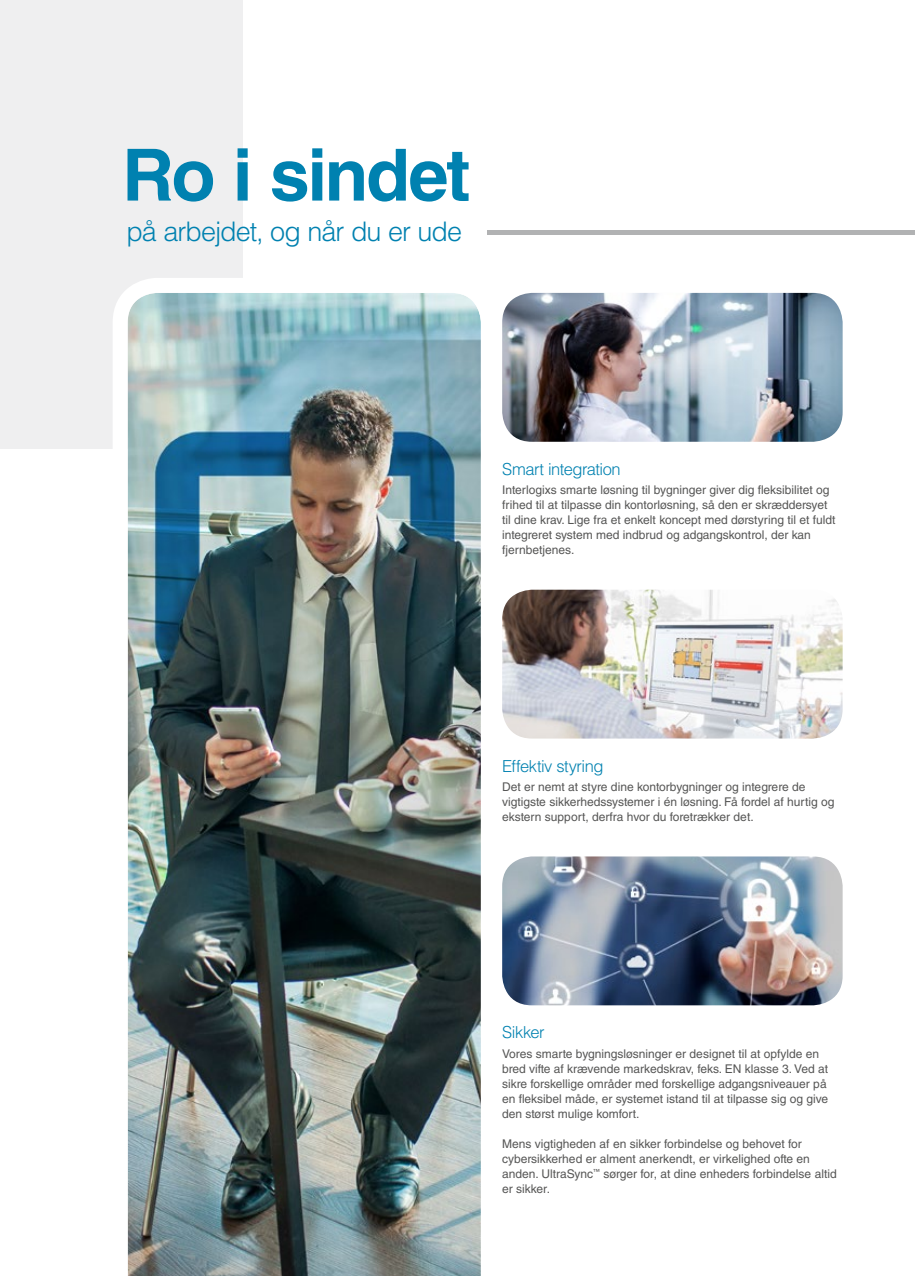
<style>
.page{position:relative;width:915px;height:1276px;background:#fff}
.page>*{position:absolute;margin:0;border:0;box-sizing:border-box;transform-origin:0 0}
.t1{font:700 72px "Helvetica LT Std";letter-spacing:-.035em;color:#0081b0}
.t2{font:300 27px "Helvetica LT Std";letter-spacing:-.035em;color:#0081b0}
.t3{font:300 16.5px "Helvetica LT Std";letter-spacing:-.03em;color:#0081b0}
.t4{font:12px/15px "Helvetica LT Std";color:#565655}
</style>
<div class="page">
<div style="left:0;top:0;width:242px;height:448px;background:#efeff0"></div>
<img style="left:113px;top:278px;width:368px;height:998px">
<img style="left:502px;top:293px;width:340px;height:149px">
<img style="left:502px;top:856px;width:340px;height:149px">
<img style="left:502px;top:590px;width:340px;height:148px">
<hr style="left:487px;top:231px;width:427px;height:4px;background:#b1b2b3">
<h1 class="t1" style="left:122px;top:131px;width:349px">Ro i sindet</h1>
<h2 class="t2" style="left:126px;top:215px;width:337px">på arbejdet, og når du er ude</h2>
<h3 class="t3" style="left:502px;top:459px;width:120px">Smart integration</h3>
<p class="t4" style="left:502px;top:482px;width:335px">Interlogixs smarte løsning til bygninger giver dig fleksibilitet og frihed til at tilpasse din kontorløsning, så den er skræddersyet til dine krav. Lige fra et enkelt koncept med dørstyring til et fuldt integreret system med indbrud og adgangskontrol, der kan fjernbetjenes.</p>
<h3 class="t3" style="left:502px;top:755px;width:103px">Effektiv styring</h3>
<p class="t4" style="left:502px;top:779px;width:333px">Det er nemt at styre dine kontorbygninger og integrere de vigtigste sikkerhedssystemer i én løsning. Få fordel af hurtig og ekstern support, derfra hvor du foretrækker det.</p>
<h3 class="t3" style="left:502px;top:1022px;width:44px">Sikker</h3>
<p class="t4" style="left:502px;top:1046px;width:327px">Vores smarte bygningsløsninger er designet til at opfylde en bred vifte af krævende markedskrav, feks. EN klasse 3. Ved at sikre forskellige områder med forskellige adgangsniveauer på en fleksibel måde, er systemet istand til at tilpasse sig og give den størst mulige komfort.</p>
<p class="t4" style="left:502px;top:1136px;width:336px">Mens vigtigheden af en sikker forbindelse og behovet for cybersikkerhed er alment anerkendt, er virkelighed ofte en anden. UltraSync<sup>™</sup> sørger for, at dine enheders forbindelse altid er sikker.</p>
</div>
